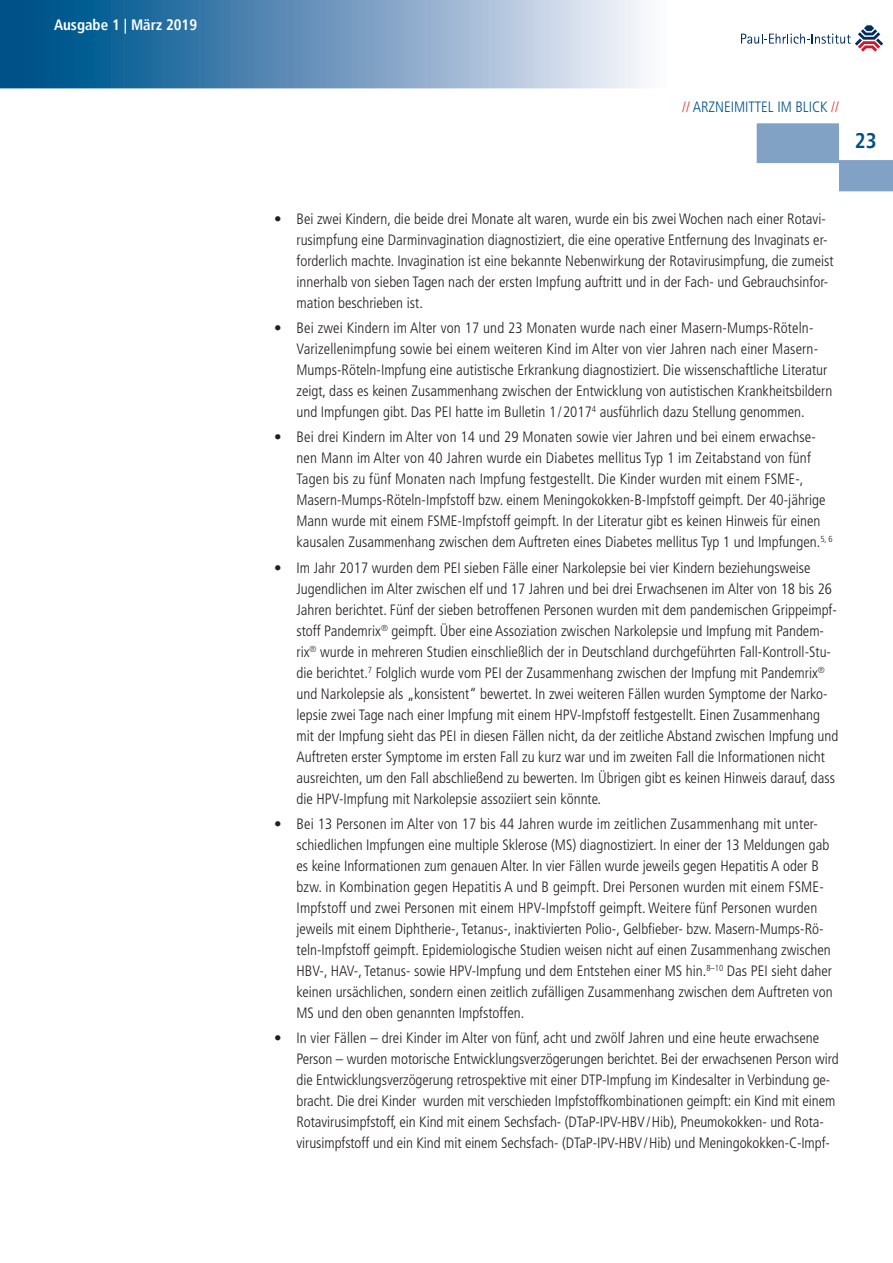
<style>
.page{position:relative;width:893px;height:1263px;background:#fff}
.page>*{position:absolute;margin:0;border:0;box-sizing:border-box;transform-origin:0 0}
.t1{font:700 condensed 21px "Frutiger";color:#005187}
.t2{font:300 condensed 15px/21px "Frutiger LT";color:#231f20}
.t3{font:300 condensed 15px "Frutiger LT";color:#005187}
.t4{font:700 condensed 15px "Frutiger";color:#fff}
.s1{color:#e51a23}
</style>
<div class="page">
<div style="left:757px;top:123px;width:82px;height:40px;background:#81a1c5;border:2px solid #81a1c5"></div>
<div style="left:839px;top:160px;width:54px;height:31px;background:#81a1c5"></div>
<svg style="left:741px;top:25px;width:142px;height:27px"></svg>
<svg style="left:0;top:0;width:646px;height:88px;background:#6b98bd"></svg>
<p class="t4" style="left:54px;top:16px;width:145px">Ausgabe 1 | März 2019</p>
<p class="t3" style="left:682px;top:98px;width:158px"><span class="s1">//</span> ARZNEIMITTEL IM BLICK <span class="s1">//</span></p>
<h1 class="t1" style="left:855px;top:128px;width:23px">23</h1>
<p class="t2" style="left:297px;top:208px;width:538px;text-indent:-22px">• Bei zwei Kindern, die beide drei Monate alt waren, wurde ein bis zwei Wochen nach einer Rotavi&shy;rusimpfung eine Darminvagination diagnostiziert, die eine operative Entfernung des Invaginats er&shy;forderlich machte. Invagination ist eine bekannte Nebenwirkung der Rotavirusimpfung, die zumeist innerhalb von sieben Tagen nach der ersten Impfung auftritt und in der Fach- und Gebrauchsinfor&shy;mation beschrieben ist.</p>
<p class="t2" style="left:297px;top:318px;width:537px;text-indent:-22px">• Bei zwei Kindern im Alter von 17 und 23 Monaten wurde nach einer Masern-Mumps-Röteln-Varizellenimpfung sowie bei einem weiteren Kind im Alter von vier Jahren nach einer Masern-Mumps-Röteln-Impfung eine autistische Erkrankung diagnostiziert. Die wissenschaftliche Literatur zeigt, dass es keinen Zusammenhang zwischen der Entwicklung von autistischen Krankheitsbildern und Impfungen gibt. Das PEI hatte im Bulletin 1/2017<sup>4</sup> ausführlich dazu Stellung genommen.</p>
<p class="t2" style="left:297px;top:427px;width:538px;text-indent:-22px">• Bei drei Kindern im Alter von 14 und 29 Monaten sowie vier Jahren und bei einem erwachse&shy;nen Mann im Alter von 40 Jahren wurde ein Diabetes mellitus Typ 1 im Zeitabstand von fünf Tagen bis zu fünf Monaten nach Impfung festgestellt. Die Kinder wurden mit einem FSME-, Masern-Mumps-Röteln-Impfstoff bzw. einem Meningokokken-B-Impfstoff geimpft. Der 40-jährige Mann wurde mit einem FSME-Impfstoff geimpft. In der Literatur gibt es keinen Hinweis für einen kausalen Zusammenhang zwischen dem Auftreten eines Diabetes mellitus Typ 1 und Impfungen.<sup>5,</sup> <sup>6</sup></p>
<p class="t2" style="left:297px;top:557px;width:543px;text-indent:-22px">• Im Jahr 2017 wurden dem PEI sieben Fälle einer Narkolepsie bei vier Kindern beziehungsweise Jugendlichen im Alter zwischen elf und 17 Jahren und bei drei Erwachsenen im Alter von 18 bis 26<br>Jahren berichtet. Fünf der sieben betroffenen Personen wurden mit dem pandemischen Grippeimpf&shy;stoff Pandemrix<sup>®</sup> geimpft. Über eine Assoziation zwischen Narkolepsie und Impfung mit Pandem&shy;rix<sup>®</sup> wurde in mehreren Studien einschließlich der in Deutschland durchgeführten Fall-Kontroll-Stu&shy;die berichtet.<sup>7</sup> Folglich wurde vom PEI der Zusammenhang zwischen der Impfung mit Pandemrix<sup>® </sup>und Narkolepsie als „konsistent“ bewertet. In zwei weiteren Fällen wurden Symptome der Narko&shy;lepsie zwei Tage nach einer Impfung mit einem HPV-Impfstoff festgestellt. Einen Zusammenhang mit der Impfung sieht das PEI in diesen Fällen nicht, da der zeitliche Abstand zwischen Impfung und Auftreten erster Symptome im ersten Fall zu kurz war und im zweiten Fall die Informationen nicht ausreichten, um den Fall abschließend zu bewerten. Im Übrigen gibt es keinen Hinweis darauf, dass die HPV-Impfung mit Narkolepsie assoziiert sein könnte.</p>
<p class="t2" style="left:297px;top:813px;width:538px;text-indent:-22px">• Bei 13 Personen im Alter von 17 bis 44 Jahren wurde im zeitlichen Zusammenhang mit unter&shy;schiedlichen Impfungen eine multiple Sklerose (MS) diagnostiziert. In einer der 13 Meldungen gab es keine Informationen zum genauen Alter. In vier Fällen wurde jeweils gegen Hepatitis A oder B bzw. in Kombination gegen Hepatitis A und B geimpft. Drei Personen wurden mit einem FSME-Impfstoff und zwei Personen mit einem HPV-Impfstoff geimpft. Weitere fünf Personen wurden jeweils mit einem Diphtherie-, Tetanus-, inaktivierten Polio-, Gelbfieber- bzw. Masern-Mumps-Rö&shy;teln-Impfstoff geimpft. Epidemiologische Studien weisen nicht auf einen Zusammenhang zwischen HBV-, HAV-, Tetanus- sowie HPV-Impfung und dem Entstehen einer MS hin.<sup>8–10</sup> Das PEI sieht daher keinen ursächlichen, sondern einen zeitlich zufälligen Zusammenhang zwischen dem Auftreten von MS und den oben genannten Impfstoffen.</p>
<p class="t2" style="left:297px;top:1028px;width:544px;text-indent:-22px">• In vier Fällen – drei Kinder im Alter von fünf, acht und zwölf Jahren und eine heute erwachsene Person – wurden motorische Entwicklungsverzögerungen berichtet. Bei der erwachsenen Person wird die Entwicklungsverzögerung retrospektive mit einer DTP-Impfung im Kindesalter in Verbindung ge&shy;bracht. Die drei Kinder wurden mit verschieden Impfstoffkombinationen geimpft: ein Kind mit einem Rotavirusimpfstoff, ein Kind mit einem Sechsfach- (DTaP-IPV-HBV/Hib), Pneumokokken- und Rota&shy;virusimpfstoff und ein Kind mit einem Sechsfach- (DTaP-IPV-HBV/Hib) und Meningokokken-C-Impf-</p>
</div>
